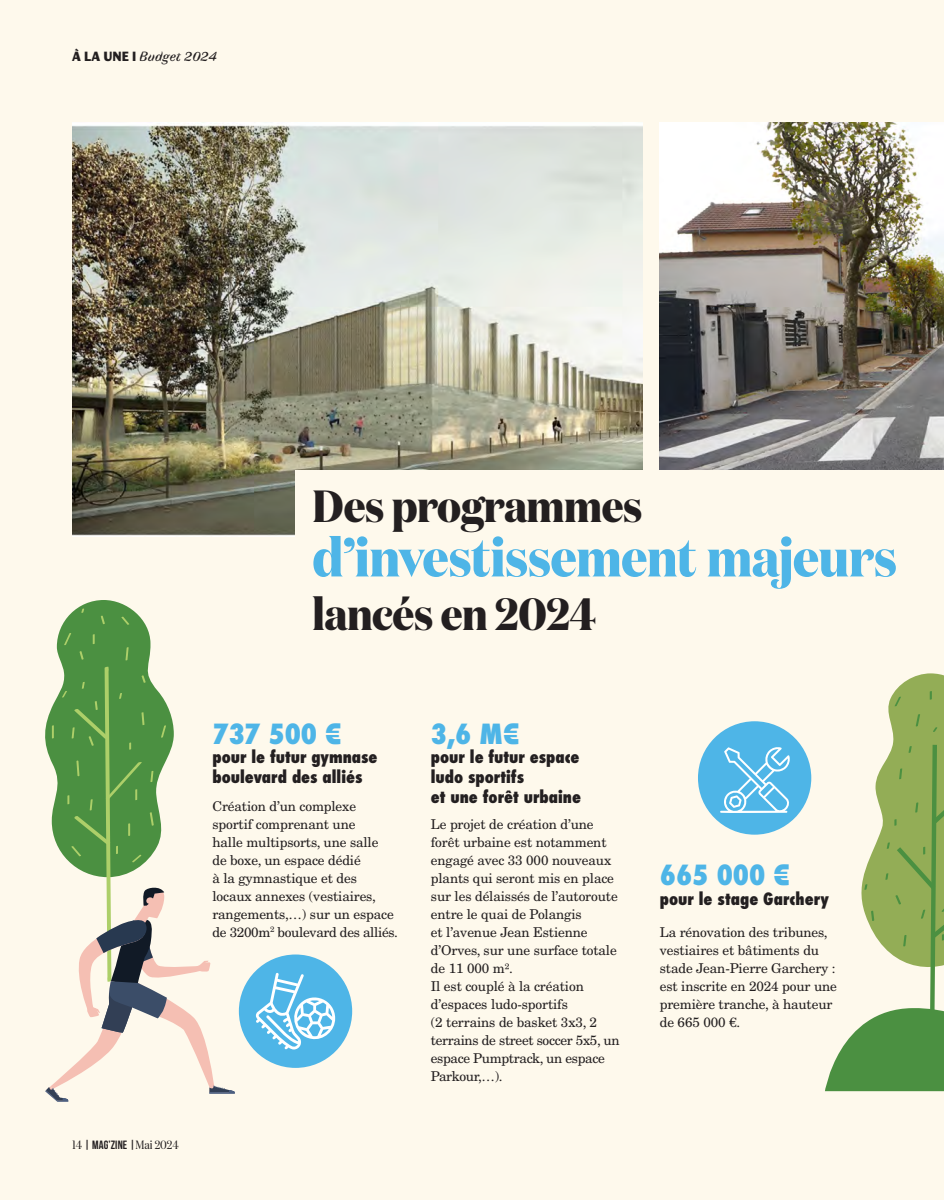
<style>
.page{position:relative;width:944px;height:1200px;background:#fff}
.page>*{position:absolute;margin:0;border:0;box-sizing:border-box;transform-origin:0 0}
.t1{font:700 54px "Domaine Disp Nar";letter-spacing:-.01em;color:#4eb5e7}
.t2{font:700 45px "Domaine Disp Nar";letter-spacing:-.01em;color:#231f20}
.t3{font:800 condensed 27px "Futura";color:#4eb5e7}
.t4{font:800 condensed 16.5px/19.8px "Futura";color:#231f20}
.t5{font:13.5px/18px "New Century Schlbk LT Std";letter-spacing:-.01em;color:#231f20}
.t6{font:italic 13.5px "Faune Text";color:#231f20}
.t7{font:12px "Bebas Neue";letter-spacing:.01em;color:#231f20}
.s1{font-family:"Faune Display";font-weight:900;font-style:normal}
.s2{font-family:"Domaine Disp Nar"}
</style>
<div class="page">
<div style="left:0;top:0;width:944px;height:1199px;background:#fef9ec"></div>
<svg style="left:45px;top:600px;width:190px;height:501px"></svg>
<img style="left:72px;top:123px;width:570px;height:413px">
<img style="left:660px;top:123px;width:284px;height:347px">
<div style="left:296px;top:470px;width:648px;height:194px;background:#fef9ec"></div>
<svg style="left:825px;top:673px;width:119px;height:417px"></svg>
<div style="left:698px;top:721px;width:113px;height:113px;background:#4eb5e7;border-radius:50%"></div>
<div style="left:239px;top:954px;width:113px;height:113px;background:#4eb5e7;border-radius:50%"></div>
<svg style="left:256px;top:972px;width:79px;height:77px"></svg>
<svg style="left:720px;top:747px;width:70px;height:65px"></svg>
<p class="t6" style="left:72px;top:47px;width:147px"><span class="s1">À LA UNE I</span> Budget 2024</p>
<h2 class="t2" style="left:313px;top:478px;width:331px">Des programmes</h2>
<h1 class="t1" style="left:313px;top:523px;width:586px">d’investissement majeurs</h1>
<h2 class="t2" style="left:313px;top:586px;width:285px">lancés en 2024</h2>
<h3 class="t3" style="left:212px;top:715px;width:131px">737 500 €</h3>
<p class="t4" style="left:212px;top:747px;width:167px">pour le futur gymnase boulevard des alliés</p>
<p class="t5" style="left:212px;top:796px;width:187px">Création d’un complexe sportif comprenant une<br>halle multipsorts, une salle<br>de boxe, un espace dédié<br>à la gymnastique et des locaux annexes (vestiaires, rangements,…) sur un espace de 3200m<sup>2</sup> boulevard des alliés.</p>
<p class="t7" style="left:72px;top:1137px;width:108px"><span class="s2">14</span> | MAG’ZINE |<span class="s2">Mai 2024</span></p>
<h3 class="t3" style="left:431px;top:715px;width:90px">3,6 M€</h3>
<p class="t4" style="left:431px;top:747px;width:152px">pour le futur espace ludo sportifs<br>et une forêt urbaine</p>
<p class="t5" style="left:431px;top:814px;width:190px">Le projet de création d’une forêt urbaine est notamment engagé avec 33 000 nouveaux plants qui seront mis en place sur les délaissés de l’autoroute entre le quai de Polangis<br>et l’avenue Jean Estienne d’Orves, sur une surface totale de 11 000 m².<br>Il est couplé à la création d’espaces ludo-sportifs<br>(2 terrains de basket 3x3, 2 terrains de street soccer 5x5, un espace Pumptrack, un espace<br>Parkour,…).</p>
<h3 class="t3" style="left:660px;top:856px;width:132px">665 000 €</h3>
<p class="t4" style="left:660px;top:888px;width:171px">pour le stage Garchery</p>
<p class="t5" style="left:660px;top:922px;width:179px">La rénovation des tribunes, vestiaires et bâtiments du stade Jean-Pierre Garchery : est inscrite en 2024 pour une première tranche, à hauteur de 665 000 €.</p>
</div>
